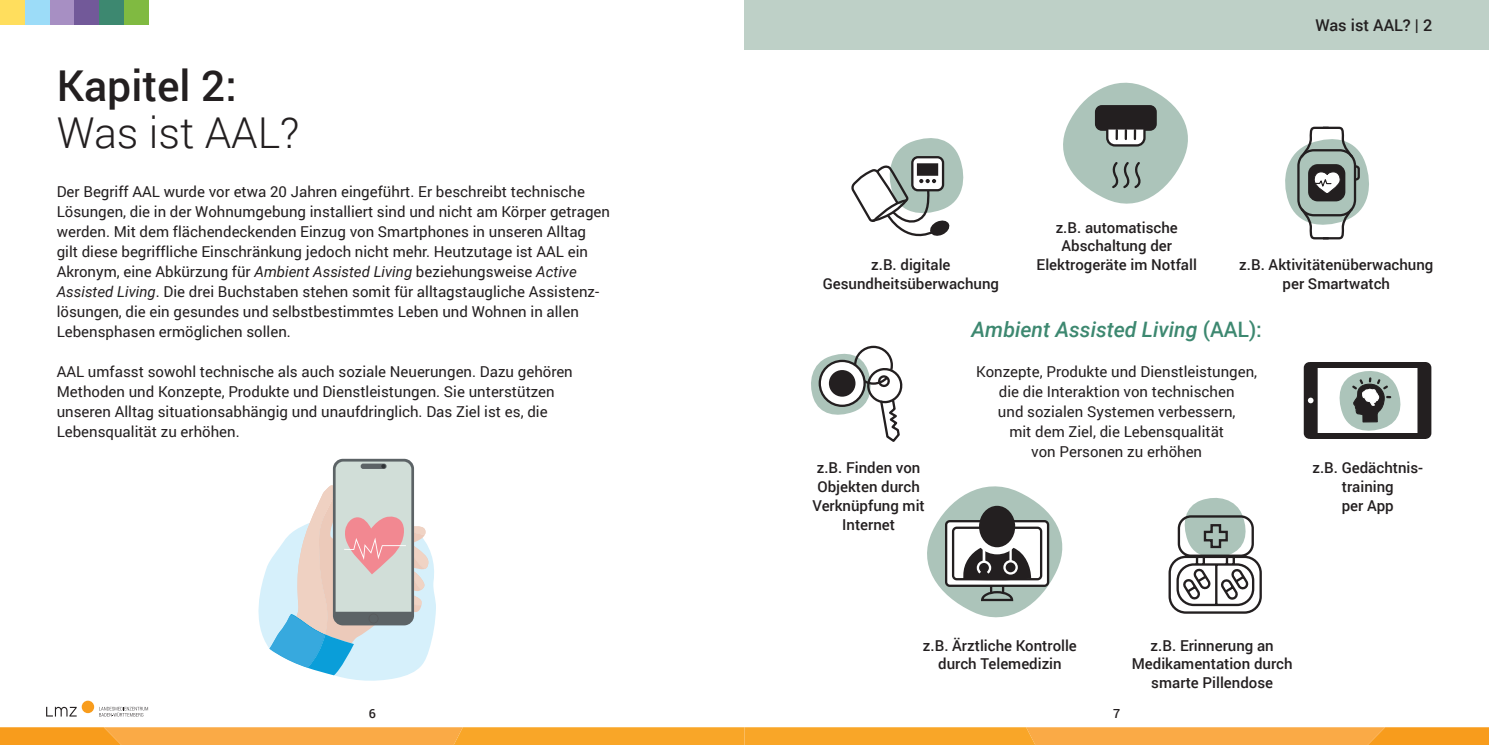
<style>
.page{position:relative;width:1489px;height:745px;background:#fff}
.page>*{position:absolute;margin:0;border:0;box-sizing:border-box;transform-origin:0 0}
.t1{font:300 42.5px "Roboto";color:#231f20}
.t2{font:500 42.5px "Roboto";color:#231f20}
.t3{font:italic 500 21.25px "Roboto";color:#3d8870}
.t4{font:500 16.25px "Roboto";color:#231f20}
.t5{font:15px/20px "Roboto";color:#231f20}
.t6{font:500 15px/18.8px "Roboto";color:#231f20;text-align:center}
.t7{font:500 12.5px "Roboto";color:#231f20}
.s1{font-style:italic}
.s2{font-style:normal}
</style>
<div class="page">
<svg style="left:0;top:727px;width:1488px;height:17px;background:#f9a737"></svg>
<div style="left:82px;top:700px;width:12px;height:12px;background:#f89c1c;border-radius:50%"></div>
<svg style="left:46px;top:706px;width:31px;height:10px"></svg>
<svg style="left:99px;top:706px;width:49px;height:10px"></svg>
<div style="left:124px;top:0;width:25px;height:25px;background:#80ba41"></div>
<div style="left:744px;top:0;width:744px;height:50px;background:#bed0c7"></div>
<div style="left:99px;top:0;width:25px;height:25px;background:#3d8870"></div>
<div style="left:50px;top:0;width:24px;height:25px;background:#a78fc3"></div>
<div style="left:74px;top:0;width:25px;height:25px;background:#725999"></div>
<div style="left:25px;top:0;width:25px;height:25px;background:#9cdcf8"></div>
<div style="left:0;top:0;width:25px;height:25px;background:#ffde5d"></div>
<svg style="left:258px;top:461px;width:178px;height:220px"></svg>
<svg style="left:811px;top:345px;width:92px;height:97px"></svg>
<svg style="left:819px;top:360px;width:45px;height:45px"></svg>
<div style="left:818px;top:359px;width:47px;height:47px;border:2px solid #231f20;border-radius:50%"></div>
<div style="left:830px;top:371px;width:24px;height:24px;background:#231f20;border-radius:50%"></div>
<div style="left:828px;top:370px;width:27px;height:26px;border:3px solid #231f20;border-radius:50%"></div>
<svg style="left:1063px;top:82px;width:125px;height:122px"></svg>
<svg style="left:927px;top:486px;width:136px;height:132px"></svg>
<svg style="left:852px;top:138px;width:112px;height:99px"></svg>
<svg style="left:1168px;top:498px;width:94px;height:116px"></svg>
<svg style="left:1285px;top:126px;width:84px;height:114px"></svg>
<div style="left:918px;top:164px;width:19px;height:10px;background:#231f20"></div>
<div style="left:916px;top:163px;width:22px;height:13px;border:2px solid #231f20"></div>
<div style="left:1303px;top:362px;width:14px;height:76px;background:#231f20;border-radius:6px"></div>
<div style="left:1417px;top:362px;width:14px;height:76px;background:#231f20;border-radius:6px"></div>
<div style="left:1309px;top:362px;width:116px;height:5px;background:#231f20"></div>
<div style="left:1309px;top:433px;width:116px;height:5px;background:#231f20"></div>
<svg style="left:1307px;top:397px;width:6px;height:6px"></svg>
<svg style="left:1336px;top:367px;width:67px;height:64px"></svg>
<h1 class="t2" style="left:57px;top:56px;width:181px">Kapitel 2:</h1>
<h1 class="t1" style="left:57px;top:103px;width:244px">Was ist AAL?</h1>
<p class="t5" style="left:57px;top:181px;width:555px">Der Begriff AAL wurde vor etwa 20 Jahren eingeführt. Er beschreibt technische Lösungen, die in der Wohnumgebung installiert sind und nicht am Körper getragen werden. Mit dem flächendeckenden Einzug von Smartphones in unseren Alltag gilt diese begriffliche Einschränkung jedoch nicht mehr. Heutzutage ist AAL ein Akronym, eine Abkürzung für <span class="s1">Ambient Assisted Living</span> beziehungsweise <span class="s1">Active Assisted Living</span>. Die drei Buchstaben stehen somit für alltagstaugliche Assistenz&shy;lösungen, die ein gesundes und selbstbestimmtes Leben und Wohnen in allen Lebensphasen ermöglichen sollen.</p>
<p class="t5" style="left:57px;top:361px;width:517px">AAL umfasst sowohl technische als auch soziale Neuerungen. Dazu gehören Methoden und Konzepte, Produkte und Dienstleistungen. Sie unterstützen unseren Alltag situationsabhängig und unaufdringlich. Das Ziel ist es, die Lebensqualität zu erhöhen.</p>
<p class="t4" style="left:1315px;top:14px;width:118px">Was ist AAL? | 2</p>
<p class="t6" style="left:822px;top:254px;width:178px">z.B. digitale<br>Gesundheitsüberwachung</p>
<p class="t6" style="left:1036px;top:217px;width:162px">z.B. automatische<br>Abschaltung der<br>Elektrogeräte im Notfall</p>
<p class="t6" style="left:1239px;top:254px;width:195px">z.B. Aktivitätenüberwachung per Smartwatch</p>
<h2 class="t3" style="left:971px;top:314px;width:292px">Ambient Assisted Living <span class="s2">(AAL):</span></h2>
<p class="t5" style="left:976px;top:361px;width:282px;text-align:center">Konzepte, Produkte und Dienstleistungen, die die Interaktion von technischen<br>und sozialen Systemen verbessern,<br>mit dem Ziel, die Lebensqualität<br>von Personen zu erhöhen</p>
<p class="t6" style="left:812px;top:458px;width:114px">z.B. Finden von<br>Objekten durch<br>Verknüpfung mit<br>Internet</p>
<p class="t6" style="left:1312px;top:458px;width:111px">z.B. Gedächtnis&shy;training<br>per App</p>
<p class="t6" style="left:922px;top:635px;width:155px">z.B. Ärztliche Kontrolle durch Telemedizin</p>
<p class="t6" style="left:1131px;top:635px;width:162px">z.B. Erinnerung an<br>Medikamentation durch smarte Pillendose</p>
<p class="t7" style="left:368px;top:704px;width:9px">6</p>
<p class="t7" style="left:1113px;top:704px;width:9px">7</p>
</div>
